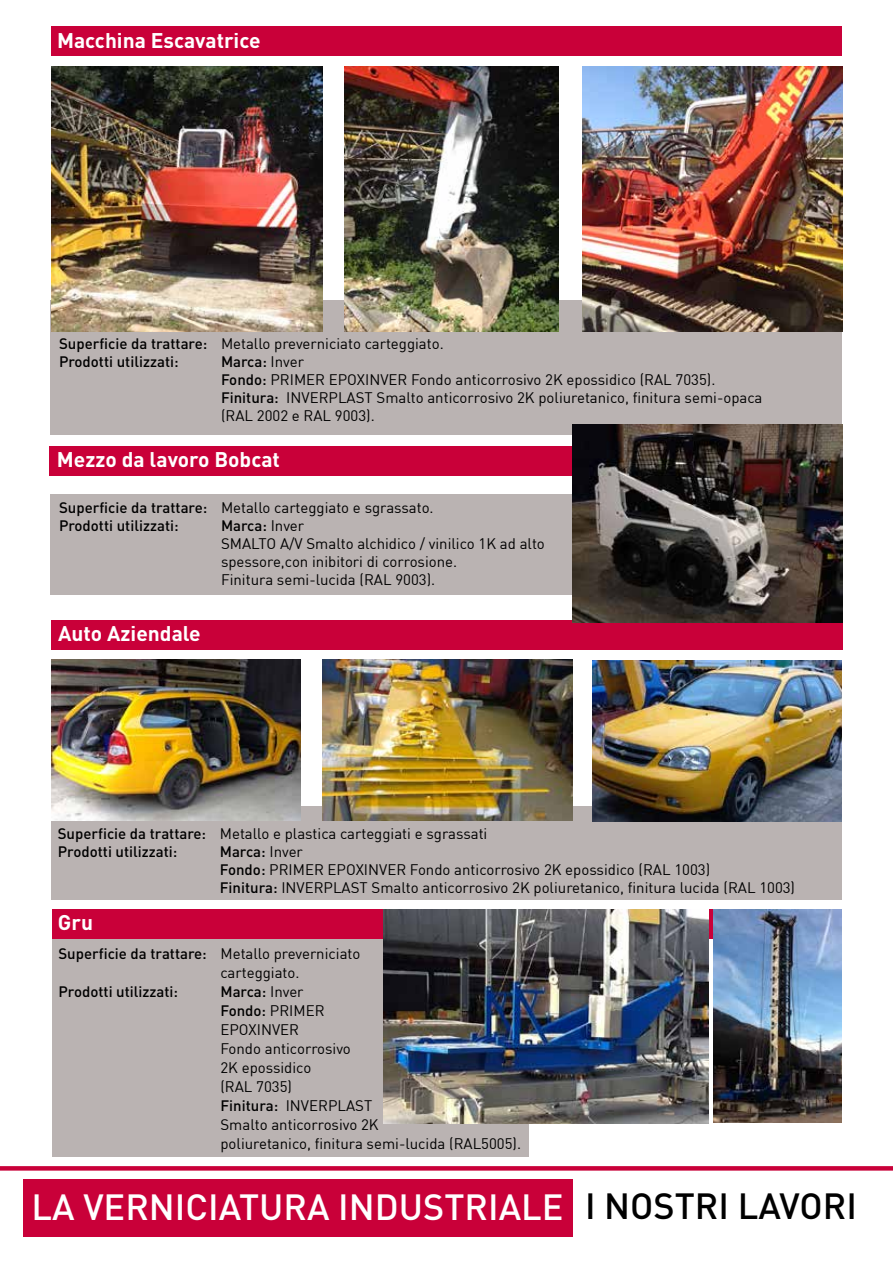
<style>
.page{position:relative;width:893px;height:1263px;background:#fff}
.page>*{position:absolute;margin:0;border:0;box-sizing:border-box;transform-origin:0 0}
.t1{font:500 36px "DIN";color:#fff}
.t2{font:700 21px "DIN";color:#fff}
.t3{font:15px/19px "DIN";color:#000}
.t4{font:500 15px/18px "DIN";color:#000}
.s1{font-weight:400}
.s2{font-weight:500}
.s3{color:#000}
</style>
<div class="page">
<svg style="left:0;top:1166px;width:893px;height:4px;background:#ca083f"></svg>
<div style="left:52px;top:939px;width:477px;height:217px;background:#bab3b2"></div>
<div style="left:51px;top:807px;width:791px;height:93px;background:#bab3b2"></div>
<div style="left:50px;top:494px;width:727px;height:100px;background:#bab3b2"></div>
<div style="left:51px;top:621px;width:791px;height:29px;background:#c90039"></div>
<img style="left:51px;top:659px;width:249px;height:161px">
<img style="left:323px;top:659px;width:249px;height:161px">
<img style="left:592px;top:660px;width:250px;height:161px">
<div style="left:51px;top:26px;width:791px;height:29px;background:#c90039"></div>
<div style="left:51px;top:301px;width:791px;height:134px;background:#bab3b2"></div>
<div style="left:50px;top:446px;width:791px;height:29px;background:#c90039"></div>
<img style="left:572px;top:424px;width:270px;height:199px">
<div style="left:52px;top:909px;width:786px;height:30px;background:#c90039"></div>
<img style="left:383px;top:909px;width:325px;height:215px">
<img style="left:713px;top:909px;width:129px;height:214px">
<div style="left:23px;top:1179px;width:550px;height:57px;background:#c90039"></div>
<img style="left:583px;top:67px;width:259px;height:264px">
<img style="left:344px;top:67px;width:214px;height:264px">
<img style="left:51px;top:67px;width:271px;height:264px">
<h2 class="t2" style="left:57px;top:26px;width:205px">Macchina Escavatrice</h2>
<p class="t4" style="left:59px;top:334px;width:386px">Superficie da trattare: <span class="s1">Metallo preverniciato carteggiato.<br></span>Prodotti utilizzati:</p>
<p class="t3" style="left:221px;top:352px;width:543px;line-height:18px"><span class="s2">Marca:</span> Inver<br><span class="s2">Fondo:</span> PRIMER EPOXINVER Fondo anticorrosivo 2K epossidico (RAL 7035).<br><span class="s2">Finitura:</span> INVERPLAST Smalto anticorrosivo 2K poliuretanico, finitura semi-opaca (RAL 2002 e RAL 9003).</p>
<h2 class="t2" style="left:57px;top:445px;width:225px">Mezzo da lavoro Bobcat</h2>
<p class="t4" style="left:59px;top:498px;width:376px">Superficie da trattare: <span class="s1">Metallo carteggiato e sgrassato.<br></span>Prodotti utilizzati:</p>
<p class="t3" style="left:221px;top:517px;width:325px;line-height:18px"><span class="s2">Marca:</span> Inver<br>SMALTO A/V Smalto alchidico / vinilico 1K ad alto spessore,con inibitori di corrosione.<br>Finitura semi-lucida (RAL 9003).</p>
<h2 class="t2" style="left:58px;top:620px;width:144px">Auto Aziendale</h2>
<p class="t4" style="left:58px;top:824px;width:431px">Superficie da trattare: <span class="s1">Metallo e plastica carteggiati e sgrassati<br></span>Prodotti utilizzati:</p>
<p class="t3" style="left:220px;top:842px;width:577px;line-height:18px"><span class="s2">Marca:</span> Inver<br><span class="s2">Fondo:</span> PRIMER EPOXINVER Fondo anticorrosivo 2K epossidico (RAL 1003)<br><span class="s2">Finitura:</span> INVERPLAST Smalto anticorrosivo 2K poliuretanico, finitura lucida (RAL 1003)</p>
<h2 class="t2" style="left:58px;top:909px;width:37px">Gru</h2>
<p class="t3" style="left:220px;top:943px;width:141px;text-indent:-162px"><span class="s2">Superficie da trattare:</span> Metallo preverniciato carteggiato.</p>
<p class="t4" style="left:58px;top:982px;width:121px">Prodotti utilizzati:</p>
<p class="t3" style="left:220px;top:982px;width:302px"><span class="s2">Marca:</span> Inver<br><span class="s2">Fondo:</span> PRIMER<br>EPOXINVER<br>Fondo anticorrosivo<br>2K epossidico<br>(RAL 7035)<br><span class="s2">Finitura:</span> INVERPLAST<br>Smalto anticorrosivo 2K<br>poliuretanico, finitura semi-lucida (RAL5005).</p>
<h1 class="t1" style="left:32px;top:1184px;width:827px">LA VERNICIATURA INDUSTRIALE <span class="s3">I NOSTRI LAVORI</span></h1>
</div>
